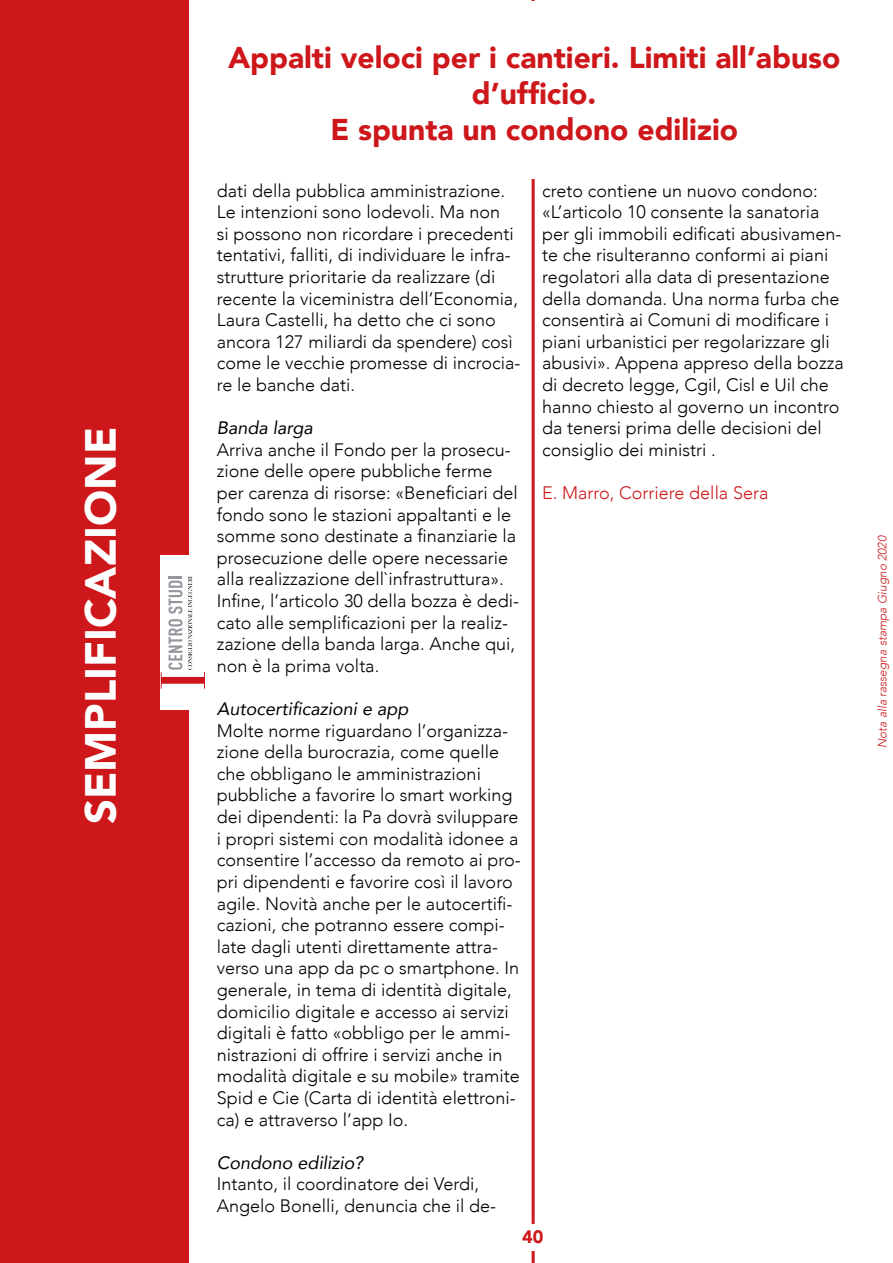
<style>
.page{position:relative;width:893px;height:1263px;background:#fff}
.page>*{position:absolute;margin:0;border:0;box-sizing:border-box;transform-origin:0 0}
.t1{font:900 43.5px "Avenir";color:#fff}
.t2{font:900 30px/36px "Avenir";color:#cd171a;text-align:center}
.t3{font:300 18px/21.6px "Avenir";color:#000}
.t4{font:italic 18px "Avenir";color:#000}
.t5{font:300 18px "Avenir";color:#cd171a}
.t6{font:900 18px "Avenir";color:#cd171a}
.t7{font:italic 300 12px "Avenir";color:#cd171a}
</style>
<div class="page">
<div style="left:0;top:0;width:188px;height:1263px;background:#cd171a"></div>
<hr style="left:532px;top:0;width:3px;height:1263px;background:#cd171a">
<div style="left:489px;top:1px;width:72px;height:12px;background:#fff"></div>
<div style="left:499px;top:167px;width:73px;height:12px;background:#fff"></div>
<div style="left:516px;top:1225px;width:33px;height:25px;background:#fff"></div>
<div style="left:161px;top:555px;width:56px;height:155px;background:#fff"></div>
<svg style="left:161px;top:576px;width:44px;height:113px"></svg>
<div style="left:220px;top:13px;width:629px;height:153px;background:#fff"></div>
<h1 class="t1" style="left:63px;top:824px;width:399px;rotate:-90deg">SEMPLIFICAZIONE</h1>
<h2 class="t2" style="left:228px;top:39px;width:614px">Appalti veloci per i cantieri. Limiti all’abuso d’ufficio.<br>E spunta un condono edilizio</h2>
<p class="t3" style="left:217px;top:180px;width:305px">dati della pubblica amministrazione.<br>Le intenzioni sono lodevoli. Ma non<br>si possono non ricordare i precedenti tentativi, falliti, di individuare le infra&shy;strutture prioritarie da realizzare (di recente la viceministra dell’Economia, Laura Castelli, ha detto che ci sono ancora 127 miliardi da spendere) così come le vecchie promesse di incrocia&shy;re le banche dati.</p>
<p class="t4" style="left:217px;top:417px;width:98px">Banda larga</p>
<p class="t3" style="left:217px;top:439px;width:304px">Arriva anche il Fondo per la prosecu&shy;zione delle opere pubbliche ferme per carenza di risorse: «Beneficiari del fondo sono le stazioni appaltanti e le somme sono destinate a finanziarie la prosecuzione delle opere necessarie alla realizzazione dell`infrastruttura».<br>Infine, l’articolo 30 della bozza è dedi&shy;cato alle semplificazioni per la realiz&shy;zazione della banda larga. Anche qui, non è la prima volta.</p>
<p class="t4" style="left:217px;top:698px;width:193px">Autocertificazioni e app</p>
<p class="t3" style="left:217px;top:720px;width:305px">Molte norme riguardano l’organizza&shy;zione della burocrazia, come quelle che obbligano le amministrazioni pubbliche a favorire lo smart working dei dipendenti: la Pa dovrà sviluppare i propri sistemi con modalità idonee a consentire l’accesso da remoto ai pro&shy;pri dipendenti e favorire così il lavoro agile. Novità anche per le autocertifi&shy;cazioni, che potranno essere compi&shy;late dagli utenti direttamente attra&shy;verso una app da pc o smartphone. In generale, in tema di identità digitale, domicilio digitale e accesso ai servizi digitali è fatto «obbligo per le ammi&shy;nistrazioni di offrire i servizi anche in modalità digitale e su mobile» tramite Spid e Cie (Carta di identità elettroni&shy;ca) e attraverso l’app Io.</p>
<p class="t4" style="left:217px;top:1151px;width:148px">Condono edilizio?</p>
<p class="t3" style="left:217px;top:1173px;width:281px">Intanto, il coordinatore dei Verdi,<br>Angelo Bonelli, denuncia che il de-</p>
<p class="t3" style="left:542px;top:180px;width:303px">creto contiene un nuovo condono: «L’articolo 10 consente la sanatoria per gli immobili edificati abusivamen&shy;te che risulteranno conformi ai piani regolatori alla data di presentazione della domanda. Una norma furba che consentirà ai Comuni di modificare i piani urbanistici per regolarizzare gli abusivi». Appena appreso della bozza di decreto legge, Cgil, Cisl e Uil che hanno chiesto al governo un incontro da tenersi prima delle decisioni del consiglio dei ministri .</p>
<p class="t5" style="left:542px;top:482px;width:228px">E. Marro, Corriere della Sera</p>
<p class="t6" style="left:522px;top:1222px;width:23px">40</p>
<p class="t7" style="left:875px;top:748px;width:214px;rotate:-90deg">Nota alla rassegna stampa Giugno 2020</p>
</div>
